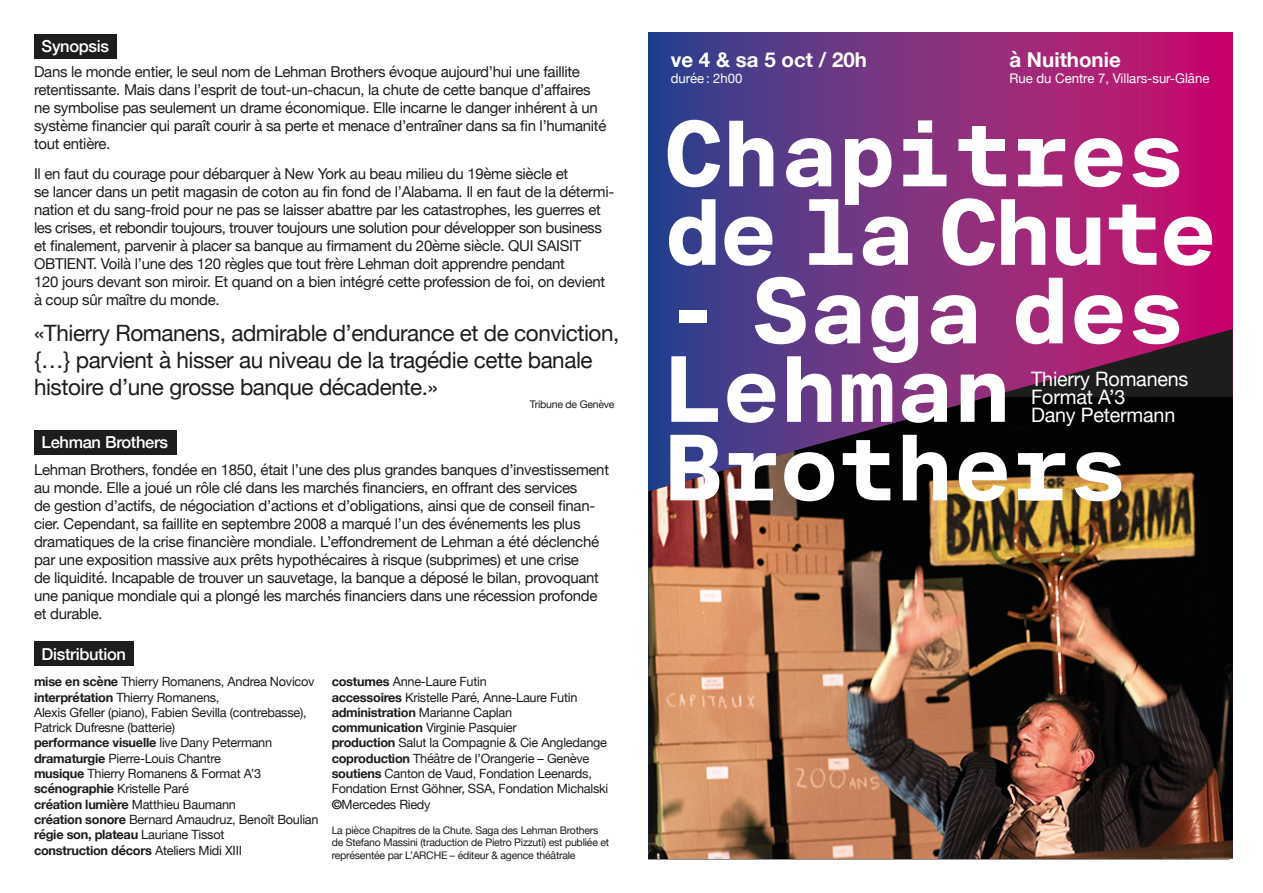
<style>
.page{position:relative;width:1263px;height:893px;background:#fff}
.page>*{position:absolute;margin:0;border:0;box-sizing:border-box;transform-origin:0 0}
.t1{font:96.45px "Co Fo Sans Mono VF";color:#fff}
.t2{font:96.45px "Co Fo Sans Mono VF";letter-spacing:-.03em;color:#fff}
.t3{font:22.5px/27px "Helvetica Neue";letter-spacing:-.02em;color:#1d1d1b}
.t4{font:700 20.55px "Helvetica Neue";color:#fff}
.t5{font:19.95px "Helvetica Neue";letter-spacing:-.01em;color:#fff}
.t6{font:500 16.5px "Helvetica Neue";letter-spacing:-.02em;color:#fff}
.t7{font:15px/18px "Helvetica Neue";letter-spacing:-.02em;color:#1d1d1b}
.t8{font:13.35px "Helvetica Neue";color:#fff}
.t9{font:12.75px "Helvetica Neue";letter-spacing:-.02em;color:#1d1d1b}
.t10{font:700 12.75px "Helvetica Neue";letter-spacing:-.02em;color:#1d1d1b}
.t11{font:10.5px/12.6px "Helvetica Neue";letter-spacing:-.02em;color:#1d1d1b}
.s1{font-weight:700}
.s2{font-weight:400}
</style>
<div class="page">
<svg style="left:648px;top:33px;width:585px;height:296px;background:#822b7d"></svg>
<svg style="left:648px;top:329px;width:585px;height:68px;background:#612e6c"></svg>
<img style="left:648px;top:397px;width:585px;height:462px">
<div style="left:34px;top:34px;width:82px;height:24px;background:#1d1d1b"></div>
<div style="left:34px;top:430px;width:143px;height:25px;background:#1d1d1b"></div>
<div style="left:34px;top:642px;width:100px;height:24px;background:#1d1d1b"></div>
<p class="t6" style="left:42px;top:33px;width:69px">Synopsis</p>
<p class="t7" style="left:34px;top:64px;width:558px">Dans le monde entier, le seul nom de Lehman Brothers évoque aujourd’hui une faillite retentissante. Mais dans l’esprit de tout-un-chacun, la chute de cette banque d’affaires</p>
<p class="t7" style="left:34px;top:100px;width:574px">ne symbolise pas seulement un drame économique. Elle incarne le danger inhérent à un système financier qui paraît courir à sa perte et menace d’entraîner dans sa fin l’humanité tout entière.</p>
<p class="t7" style="left:34px;top:166px;width:536px">Il en faut du courage pour débarquer à New York au beau milieu du 19ème siècle et</p>
<p class="t7" style="left:34px;top:184px;width:582px">se lancer dans un petit magasin de coton au fin fond de l’Alabama. Il en faut de la détermi&shy;nation et du sang-froid pour ne pas se laisser abattre par les catastrophes, les guerres et</p>
<p class="t7" style="left:34px;top:220px;width:569px">les crises, et rebondir toujours, trouver toujours une solution pour développer son business</p>
<p class="t7" style="left:34px;top:238px;width:549px">et finalement, parvenir à placer sa banque au firmament du 20ème siècle. QUI SAISIT</p>
<p class="t7" style="left:34px;top:256px;width:532px">OBTIENT. Voilà l’une des 120 règles que tout frère Lehman doit apprendre pendant</p>
<p class="t7" style="left:34px;top:274px;width:573px">120 jours devant son miroir. Et quand on a bien intégré cette profession de foi, on devient</p>
<p class="t7" style="left:34px;top:292px;width:187px">à coup sûr maître du monde.</p>
<p class="t3" style="left:34px;top:321px;width:587px">«Thierry Romanens, admirable d’endurance et de conviction, {…} parvient à hisser au niveau de la tragédie cette banale histoire d’une grosse banque décadente.»</p>
<p class="t11" style="left:530px;top:399px;width:86px">Tribune de Genève</p>
<p class="t6" style="left:42px;top:429px;width:128px">Lehman Brothers</p>
<p class="t7" style="left:34px;top:461px;width:576px">Lehman Brothers, fondée en 1850, était l’une des plus grandes banques d’investissement au monde. Elle a joué un rôle clé dans les marchés financiers, en offrant des services</p>
<p class="t7" style="left:34px;top:497px;width:563px">de gestion d’actifs, de négociation d’actions et d’obligations, ainsi que de conseil finan&shy;cier. Cependant, sa faillite en septembre 2008 a marqué l’un des événements les plus</p>
<p class="t7" style="left:34px;top:533px;width:567px">dramatiques de la crise financière mondiale. L’effondrement de Lehman a été déclenché par une exposition massive aux prêts hypothécaires à risque (subprimes) et une crise</p>
<p class="t7" style="left:34px;top:569px;width:566px">de liquidité. Incapable de trouver un sauvetage, la banque a déposé le bilan, provoquant une panique mondiale qui a plongé les marchés financiers dans une récession profonde</p>
<p class="t7" style="left:34px;top:605px;width:70px">et durable.</p>
<p class="t6" style="left:42px;top:640px;width:86px">Distribution</p>
<p class="t9" style="left:34px;top:672px;width:282px"><span class="s1">mise en scène</span> Thierry Romanens, Andrea Novicov</p>
<p class="t9" style="left:34px;top:688px;width:187px"><span class="s1">interprétation</span> Thierry Romanens,</p>
<p class="t9" style="left:34px;top:703px;width:274px">Alexis Gfeller (piano), Fabien Sevilla (contrebasse),</p>
<p class="t9" style="left:34px;top:718px;width:142px">Patrick Dufresne (batterie)</p>
<p class="t10" style="left:34px;top:733px;width:240px">performance visuelle <span class="s2">live Dany Petermann</span></p>
<p class="t9" style="left:34px;top:749px;width:188px"><span class="s1">dramaturgie</span> Pierre-Louis Chantre</p>
<p class="t9" style="left:34px;top:764px;width:229px"><span class="s1">musique</span> Thierry Romanens &amp; Format A’3</p>
<p class="t9" style="left:34px;top:780px;width:156px"><span class="s1">scénographie</span> Kristelle Paré</p>
<p class="t10" style="left:34px;top:794px;width:203px">création lumière <span class="s2">Matthieu Baumann</span></p>
<p class="t9" style="left:34px;top:810px;width:286px"><span class="s1">création sonore</span> Bernard Amaudruz, Benoît Boulian</p>
<p class="t10" style="left:34px;top:825px;width:192px">régie son, plateau <span class="s2">Lauriane Tissot</span></p>
<p class="t10" style="left:34px;top:840px;width:210px">construction décors <span class="s2">Ateliers Midi XIII</span></p>
<p class="t9" style="left:332px;top:672px;width:157px"><span class="s1">costumes</span> Anne-Laure Futin</p>
<p class="t9" style="left:332px;top:688px;width:247px"><span class="s1">accessoires</span> Kristelle Paré, Anne-Laure Futin</p>
<p class="t10" style="left:332px;top:702px;width:182px">administration <span class="s2">Marianne Caplan</span></p>
<p class="t9" style="left:332px;top:718px;width:187px"><span class="s1">communication</span> Virginie Pasquier</p>
<p class="t9" style="left:332px;top:734px;width:277px"><span class="s1">production</span> Salut la Compagnie &amp; Cie Angledange</p>
<p class="t9" style="left:332px;top:749px;width:259px"><span class="s1">coproduction</span> Théâtre de l’Orangerie – Genève</p>
<p class="t9" style="left:332px;top:764px;width:262px"><span class="s1">soutiens</span> Canton de Vaud, Fondation Leenards,</p>
<p class="t9" style="left:332px;top:780px;width:278px">Fondation Ernst Göhner, SSA, Fondation Michalski</p>
<p class="t9" style="left:332px;top:795px;width:100px"><span class="s1">©</span>Mercedes Riedy</p>
<p class="t11" style="left:332px;top:824px;width:279px">La pièce Chapitres de la Chute. Saga des Lehman Brothers de Stefano Massini (traduction de Pietro Pizzuti) est publiée et représentée par L’ARCHE – éditeur &amp; agence théâtrale</p>
<p class="t4" style="left:1009px;top:43px;width:113px">à Nuithonie</p>
<p class="t8" style="left:1009px;top:69px;width:201px">Rue du Centre 7, Villars-sur-Glâne</p>
<p class="t4" style="left:671px;top:43px;width:198px">ve 4 &amp; sa 5 oct / 20h</p>
<p class="t8" style="left:671px;top:69px;width:73px">durée: 2h00</p>
<p class="t1" style="left:664px;top:98px;width:522px">Chapitres</p>
<p class="t2" style="left:664px;top:177px;width:554px">de la Chute</p>
<p class="t1" style="left:664px;top:255px;width:522px">- Saga des</p>
<p class="t1" style="left:664px;top:334px;width:349px">Lehman</p>
<p class="t1" style="left:664px;top:412px;width:464px">Brothers</p>
<p class="t5" style="left:1031px;top:365px;width:159px">Thierry Romanens</p>
<p class="t5" style="left:1031px;top:383px;width:96px">Format A’3</p>
<p class="t5" style="left:1031px;top:401px;width:146px">Dany Petermann</p>
</div>
